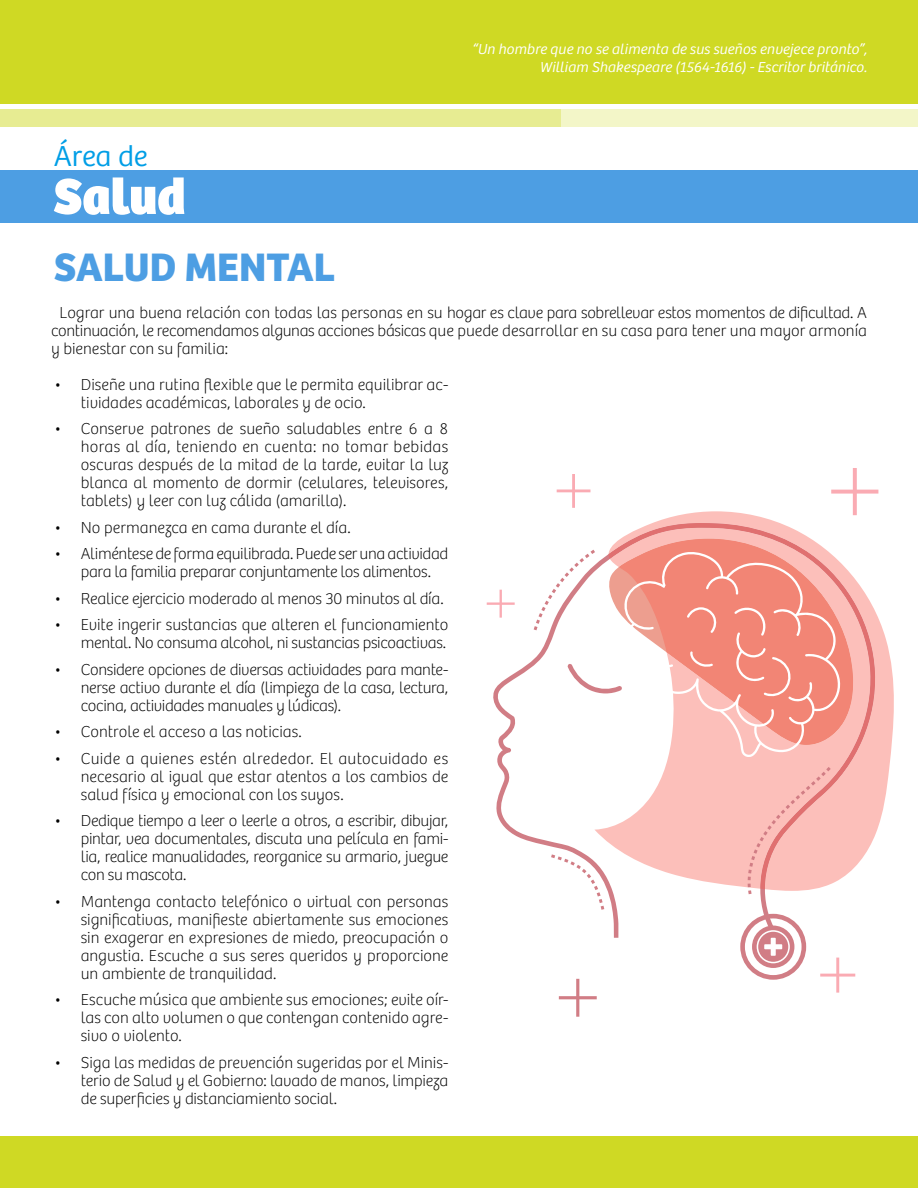
<style>
.page{position:relative;width:918px;height:1188px;background:#fff}
.page>*{position:absolute;margin:0;border:0;box-sizing:border-box;transform-origin:0 0}
.t1{font:800 52.5px "Bree";letter-spacing:-.01em;color:#fff}
.t2{font:700 41.25px "Bree";color:#4d9ee3}
.t3{font:300 30px "Bree";letter-spacing:-.005em;color:#009ee6}
.t4{font:100 16.5px/18px "Bree";letter-spacing:-.005em;color:#000;text-align:justify}
.t5{font:italic 300 15px/18px "Bree";letter-spacing:.005em;color:#fff;text-align:right}
</style>
<div class="page">
<div style="left:0;top:0;width:918px;height:104px;background:#cfd924"></div>
<div style="left:0;top:1137px;width:918px;height:51px;background:#cfd924"></div>
<div style="left:0;top:109px;width:918px;height:18px;background:#e7ec92"></div>
<div style="left:562px;top:109px;width:356px;height:18px;background:#f3f6c8"></div>
<div style="left:0;top:171px;width:918px;height:52px;background:#4d9ee3"></div>
<svg style="left:493px;top:549px;width:283px;height:389px"></svg>
<svg style="left:567px;top:664px;width:27px;height:29px"></svg>
<svg style="left:594px;top:511px;width:300px;height:380px"></svg>
<svg style="left:609px;top:523px;width:267px;height:366px;fill:#fcbfba"></svg>
<svg style="left:534px;top:550px;width:61px;height:80px"></svg>
<svg style="left:748px;top:767px;width:83px;height:127px"></svg>
<svg style="left:551px;top:854px;width:53px;height:56px"></svg>
<svg style="left:851px;top:889px;width:43px;height:2px"></svg>
<svg style="left:740px;top:914px;width:66px;height:66px"></svg>
<svg style="left:622px;top:551px;width:220px;height:206px"></svg>
<svg style="left:687px;top:607px;width:30px;height:26px"></svg>
<svg style="left:690px;top:651px;width:23px;height:16px"></svg>
<svg style="left:734px;top:606px;width:58px;height:91px"></svg>
<svg style="left:487px;top:590px;width:28px;height:28px"></svg>
<svg style="left:556px;top:474px;width:35px;height:34px"></svg>
<svg style="left:493px;top:926px;width:104px;height:91px"></svg>
<svg style="left:820px;top:958px;width:35px;height:35px"></svg>
<svg style="left:831px;top:468px;width:63px;height:81px"></svg>
<h3 class="t3" style="left:54px;top:138px;width:95px">Área de</h3>
<h1 class="t1" style="left:54px;top:164px;width:134px">Salud</h1>
<h2 class="t2" style="left:54px;top:242px;width:282px">SALUD MENTAL</h2>
<p class="t5" style="left:472px;top:41px;width:397px">“Un hombre que no se alimenta de sus sueños envejece pronto”,<br>William Shakespeare (1564-1616) - Escritor británico.</p>
<p class="t4" style="left:51px;top:304px;width:817px;text-indent:8px">Lograr una buena relación con todas las personas en su hogar es clave para sobrellevar estos momentos de dificultad. A continuación, le recomendamos algunas acciones básicas que puede desarrollar en su casa para tener una mayor armonía y bienestar con su familia:</p>
<p class="t4" style="left:81px;top:376px;width:369px;text-indent:-27px">• Diseñe una rutina flexible que le permita equilibrar ac&shy;tividades académicas, laborales y de ocio.</p>
<p class="t4" style="left:81px;top:420px;width:369px;text-indent:-27px">• Conserve patrones de sueño saludables entre 6 a 8 horas al día, teniendo en cuenta: no tomar bebidas oscuras después de la mitad de la tarde, evitar la luz blanca al momento de dormir (celulares, televisores, tablets) y leer con luz cálida (amarilla).</p>
<p class="t4" style="left:54px;top:519px;width:298px">• No permanezca en cama durante el día.</p>
<p class="t4" style="left:54px;top:545px;width:396px;text-align:center">• Aliméntese de forma equilibrada. Puede ser una actividad para la familia preparar conjuntamente los alimentos.</p>
<p class="t4" style="left:54px;top:590px;width:391px">• Realice ejercicio moderado al menos 30 minutos al día.</p>
<p class="t4" style="left:54px;top:616px;width:396px;text-align:right">• Evite ingerir sustancias que alteren el funcionamiento mental. No consuma alcohol, ni sustancias psicoactivas.</p>
<p class="t4" style="left:81px;top:661px;width:369px;text-indent:-27px">• Considere opciones de diversas actividades para mante&shy;nerse activo durante el día (limpieza de la casa, lectura, cocina, actividades manuales y lúdicas).</p>
<p class="t4" style="left:54px;top:723px;width:250px">• Controle el acceso a las noticias.</p>
<p class="t4" style="left:81px;top:750px;width:369px;text-indent:-27px">• Cuide a quienes estén alrededor. El autocuidado es necesario al igual que estar atentos a los cambios de salud física y emocional con los suyos.</p>
<p class="t4" style="left:81px;top:812px;width:369px;text-indent:-27px">• Dedique tiempo a leer o leerle a otros, a escribir, dibujar, pintar, vea documentales, discuta una película en fami&shy;lia, realice manualidades, reorganice su armario, juegue con su mascota.</p>
<p class="t4" style="left:81px;top:893px;width:369px;text-indent:-27px">• Mantenga contacto telefónico o virtual con personas significativas, manifieste abiertamente sus emociones sin exagerar en expresiones de miedo, preocupación o angustia. Escuche a sus seres queridos y proporcione un ambiente de tranquilidad.</p>
<p class="t4" style="left:81px;top:991px;width:369px;text-indent:-27px">• Escuche música que ambiente sus emociones; evite oír&shy;las con alto volumen o que contengan contenido agre&shy;sivo o violento.</p>
<p class="t4" style="left:81px;top:1054px;width:369px;text-indent:-27px">• Siga las medidas de prevención sugeridas por el Minis&shy;terio de Salud y el Gobierno: lavado de manos, limpieza de superficies y distanciamiento social.</p>
</div>
